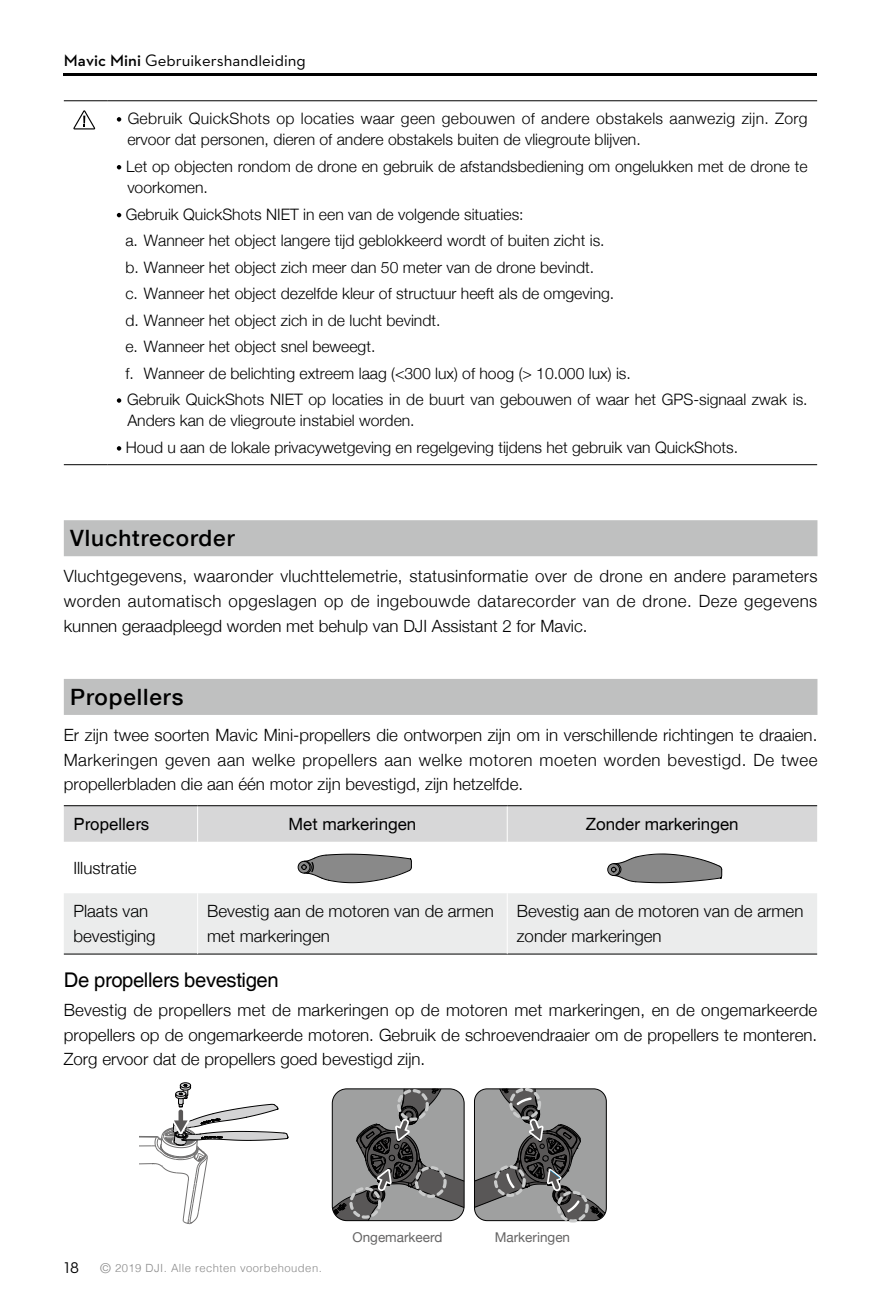
<style>
.page{position:relative;width:881px;height:1308px;background:#fff}
.page>*{position:absolute;margin:0;border:0;box-sizing:border-box;transform-origin:0 0}
.t1{font:500 22.5px "Helvetica Neue";letter-spacing:.04em;color:#000}
.t2{font:20.25px "Helvetica";letter-spacing:-.02em;color:#000}
.t3{font:300 16.88px/24.8px "Helvetica Neue";color:#000;text-align:justify}
.t4{font:16.88px "Helvetica Neue";color:#000}
.t5{font:16.88px "Dji";color:#000}
.t6{font:16.88px "Helvetica";color:#000}
.t7{font:300 15.75px/26.6px "Helvetica Neue";color:#000}
.t8{font:300 15.75px/21.4px "Helvetica Neue";letter-spacing:.02em;color:#000}
.t9{font:15.75px "Dji";color:#000}
.t10{font:13.5px "Helvetica Neue";color:#656464}
.t11{font:300 11.25px "Helvetica";letter-spacing:.04em;color:#898989}
.s1{font-weight:600}
.s2{font-size:13.5px}
</style>
<div class="page">
<hr style="left:64px;top:74px;width:752px;height:2px;background:#000">
<div style="left:64px;top:520px;width:753px;height:36px;background:#bfc0c0"></div>
<div style="left:64px;top:679px;width:753px;height:36px;background:#bfc0c0"></div>
<div style="left:64px;top:806px;width:752px;height:35px;background:#d7d7d8"></div>
<div style="left:64px;top:893px;width:752px;height:60px;background:#ebecec"></div>
<hr style="left:64px;top:953px;width:133px;height:1px;background:#000">
<hr style="left:197px;top:953px;width:310px;height:1px;background:#000">
<hr style="left:507px;top:953px;width:309px;height:1px;background:#000">
<hr style="left:197px;top:806px;width:1px;height:35px;background:#fff">
<hr style="left:506px;top:806px;width:1px;height:35px;background:#fff">
<hr style="left:197px;top:893px;width:1px;height:60px;background:#fff">
<hr style="left:506px;top:893px;width:1px;height:60px;background:#fff">
<hr style="left:64px;top:805px;width:133px;height:1px;background:#000">
<hr style="left:197px;top:805px;width:310px;height:1px;background:#000">
<hr style="left:507px;top:805px;width:309px;height:1px;background:#000">
<svg style="left:298px;top:853px;width:114px;height:30px"></svg>
<svg style="left:607px;top:853px;width:115px;height:30px"></svg>
<svg style="left:474px;top:1088px;width:132px;height:134px;background:#7f7f7f"></svg>
<svg style="left:332px;top:1088px;width:132px;height:132px;background:#7e7e7e"></svg>
<svg style="left:139px;top:1082px;width:149px;height:142px"></svg>
<hr style="left:64px;top:100px;width:43px;height:1px;background:#000">
<hr style="left:107px;top:100px;width:709px;height:1px;background:#000">
<hr style="left:64px;top:464px;width:43px;height:1px;background:#000">
<hr style="left:107px;top:464px;width:709px;height:1px;background:#000">
<svg style="left:73px;top:110px;width:22px;height:19px"></svg>
<svg style="left:117px;top:117px;width:4px;height:5px"></svg>
<svg style="left:117px;top:165px;width:4px;height:4px"></svg>
<svg style="left:117px;top:213px;width:4px;height:4px"></svg>
<svg style="left:117px;top:398px;width:4px;height:5px"></svg>
<svg style="left:117px;top:446px;width:4px;height:4px"></svg>
<p class="t5" style="left:64px;top:52px;width:243px"><span class="s1">Mavic Mini</span> Gebruikershandleiding</p>
<p class="t8" style="left:127px;top:107px;width:681px">Gebruik QuickShots op locaties waar geen gebouwen of andere obstakels aanwezig zijn. Zorg ervoor dat personen, dieren of andere obstakels buiten de vliegroute blijven.</p>
<p class="t7" style="left:126px;top:155px;width:682px;line-height:21.4px">Let op objecten rondom de drone en gebruik de afstandsbediening om ongelukken met de drone te voorkomen.</p>
<p class="t7" style="left:125px;top:200px;width:683px">Gebruik QuickShots NIET in een van de volgende situaties:<br>a. Wanneer het object langere tijd geblokkeerd wordt of buiten zicht is.<br>b. Wanneer het object zich meer dan 50 meter van de drone bevindt.<br>c. Wanneer het object dezelfde kleur of structuur heeft als de omgeving.<br>d. Wanneer het object zich in de lucht bevindt.<br>e. Wanneer het object snel beweegt.<br>f. Wanneer de belichting extreem laag (&lt;300 lux) of hoog (&gt; 10.000 lux) is.<br>Gebruik QuickShots NIET op locaties in de buurt van gebouwen of waar het GPS-signaal zwak is.</p>
<p class="t7" style="left:126px;top:407px;width:613px">Anders kan de vliegroute instabiel worden.<br>Houd u aan de lokale privacywetgeving en regelgeving tijdens het gebruik van QuickShots.</p>
<h1 class="t1" style="left:70px;top:525px;width:166px">Vluchtrecorder</h1>
<p class="t3" style="left:64px;top:563px;width:754px">Vluchtgegevens, waaronder vluchttelemetrie, statusinformatie over de drone en andere parameters worden automatisch opgeslagen op de ingebouwde datarecorder van de drone. Deze gegevens kunnen geraadpleegd worden met behulp van DJI Assistant 2 for Mavic.</p>
<h1 class="t1" style="left:70px;top:683px;width:115px">Propellers</h1>
<p class="t3" style="left:64px;top:722px;width:754px">Er zijn twee soorten Mavic Mini-propellers die ontworpen zijn om in verschillende richtingen te draaien.<br>Markeringen geven aan welke propellers aan welke motoren moeten worden bevestigd. De twee propellerbladen die aan één motor zijn bevestigd, zijn hetzelfde.</p>
<p class="t6" style="left:73px;top:814px;width:77px">Propellers</p>
<p class="t4" style="left:288px;top:813px;width:129px">Met markeringen</p>
<p class="t4" style="left:585px;top:813px;width:154px">Zonder markeringen</p>
<p class="t3" style="left:73px;top:854px;width:65px">Illustratie</p>
<p class="t3" style="left:73px;top:898px;width:84px">Plaats van bevestiging</p>
<p class="t3" style="left:207px;top:898px;width:288px">Bevestig aan de motoren van de armen met markeringen</p>
<p class="t3" style="left:516px;top:898px;width:288px">Bevestig aan de motoren van de armen zonder markeringen</p>
<p class="t2" style="left:64px;top:968px;width:216px">De propellers bevestigen</p>
<p class="t3" style="left:64px;top:997px;width:754px">Bevestig de propellers met de markeringen op de motoren met markeringen, en de ongemarkeerde propellers op de ongemarkeerde motoren. Gebruik de schroevendraaier om de propellers te monteren.<br>Zorg ervoor dat de propellers goed bevestigd zijn.</p>
<p class="t9" style="left:64px;top:1259px;width:16px">18</p>
<p class="t11" style="left:100px;top:1258px;width:223px"><span class="s2">©</span> 2019 DJI. Alle rechten voorbehouden.</p>
<p class="t10" style="left:352px;top:1228px;width:92px">Ongemarkeerd</p>
<p class="t10" style="left:494px;top:1228px;width:77px">Markeringen</p>
</div>
